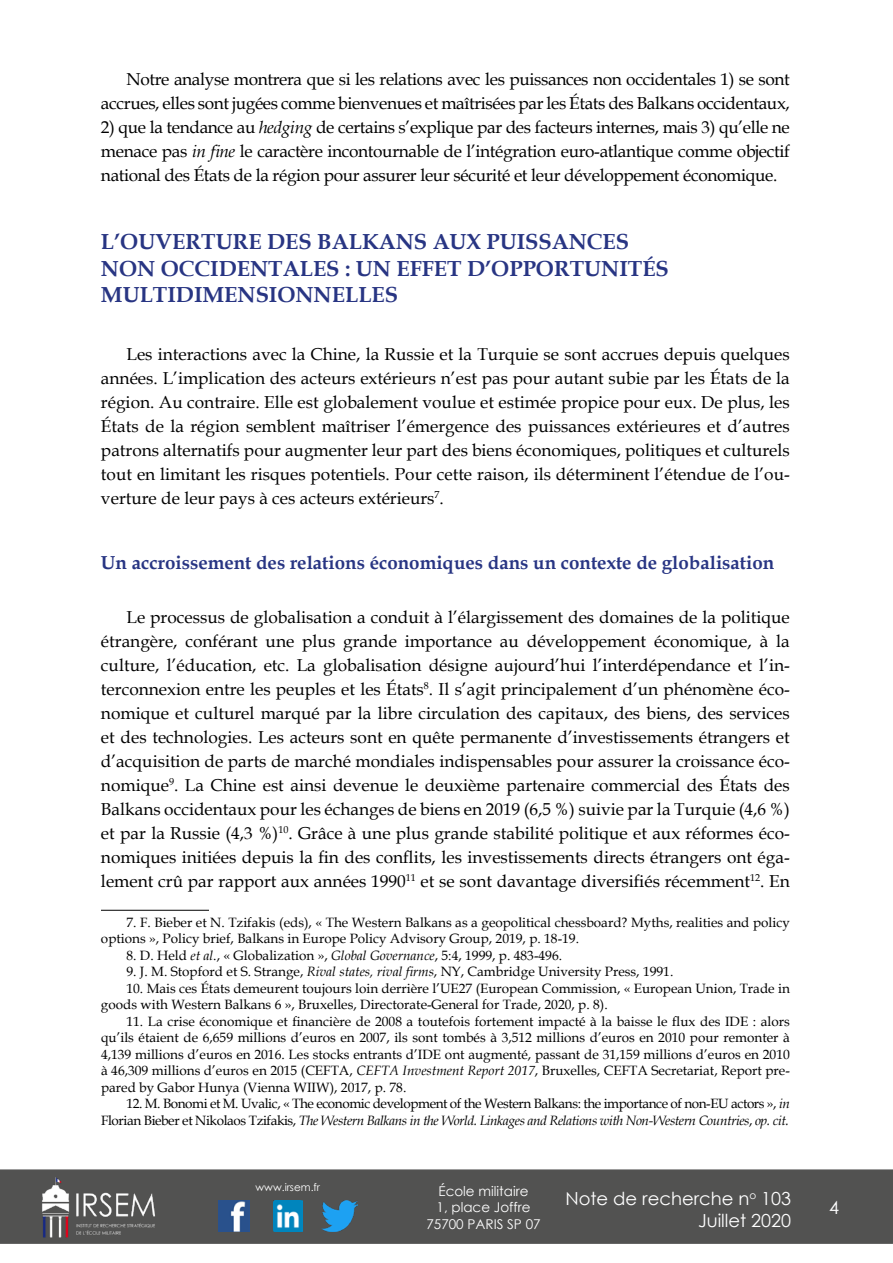
<style>
.page{position:relative;width:893px;height:1263px;background:#fff}
.page>*{position:absolute;margin:0;border:0;box-sizing:border-box;transform-origin:0 0}
.t1{font:700 21.75px/26.1px "Book Antiqua";color:#283583}
.t2{font:700 18.75px "Book Antiqua";color:#283583}
.t3{font:18px/21.6px "Century Gothic";color:#fff;text-align:right}
.t4{font:17.25px/24px "Book Antiqua";letter-spacing:-.02em;color:#000;text-align:justify}
.t5{font:13.5px/16.5px "Book Antiqua";color:#000}
.t6{font:13.5px/16.5px "Book Antiqua";letter-spacing:-.03em;color:#000;text-align:right}
.t7{font:13.5px/16.2px "Century Gothic";color:#fff;text-align:center}
.t8{font:10.5px "Century Gothic";color:#fff}
.s1{font-style:italic}
</style>
<div class="page">
<div style="left:0;top:1169px;width:893px;height:75px;background:#525251"></div>
<img style="left:39px;top:1169px;width:117px;height:75px">
<img style="left:322px;top:1200px;width:36px;height:32px">
<img style="left:218px;top:1200px;width:31px;height:32px">
<img style="left:274px;top:1200px;width:28px;height:32px">
<hr style="left:101px;top:910px;width:108px;height:1px;background:#000">
<p class="t4" style="left:101px;top:67px;width:690px;text-align:right">Notre analyse montrera que si les relations avec les puissances non occidentales 1) se sont accrues, elles sont jugées comme bienvenues et maîtrisées par les États des Balkans occidentaux,</p>
<p class="t4" style="left:101px;top:115px;width:690px">2) que la tendance au <span class="s1">hedging</span> de certains s’explique par des facteurs internes, mais 3) qu’elle ne menace pas <span class="s1">in fine</span> le caractère incontournable de l’intégration euro-atlantique comme objectif national des États de la région pour assurer leur sécurité et leur développement économique.</p>
<p class="t1" style="left:101px;top:229px;width:569px">L’OUVERTURE DES BALKANS AUX PUISSANCES<br>NON OCCIDENTALES : UN EFFET D’OPPORTUNITÉS<br>MULTIDIMENSIONNELLES</p>
<p class="t4" style="left:101px;top:341px;width:690px;text-indent:26px">Les interactions avec la Chine, la Russie et la Turquie se sont accrues depuis quelques années. L’implication des acteurs extérieurs n’est pas pour autant subie par les États de la région. Au contraire. Elle est globalement voulue et estimée propice pour eux. De plus, les États de la région semblent maîtriser l’émergence des puissances extérieures et d’autres patrons alternatifs pour augmenter leur part des biens économiques, politiques et culturels tout en limitant les risques potentiels. Pour cette raison, ils déterminent l’étendue de l’ou&shy;verture de leur pays à ces acteurs extérieurs<sup>7</sup>.</p>
<p class="t2" style="left:101px;top:550px;width:675px">Un accroissement des relations économiques dans un contexte de globalisation</p>
<p class="t4" style="left:101px;top:604px;width:690px;text-indent:26px">Le processus de globalisation a conduit à l’élargissement des domaines de la politique étrangère, conférant une plus grande importance au développement économique, à la culture, l’éducation, etc. La globalisation désigne aujourd’hui l’interdépendance et l’in&shy;terconnexion entre les peuples et les États<sup>8</sup>. Il s’agit principalement d’un phénomène éco&shy;nomique et culturel marqué par la libre circulation des capitaux, des biens, des services et des technologies. Les acteurs sont en quête permanente d’investissements étrangers et d’acquisition de parts de marché mondiales indispensables pour assurer la croissance éco&shy;nomique<sup>9</sup>. La Chine est ainsi devenue le deuxième partenaire commercial des États des Balkans occidentaux pour les échanges de biens en 2019 (6,5 %) suivie par la Turquie (4,6 %) et par la Russie (4,3 %)<sup>10</sup>. Grâce à une plus grande stabilité politique et aux réformes éco&shy;nomiques initiées depuis la fin des conflits, les investissements directs étrangers ont éga&shy;lement crû par rapport aux années 1990<sup>11</sup> et se sont davantage diversifiés récemment<sup>12</sup>. En</p>
<p class="t5" style="left:101px;top:914px;width:690px;text-indent:26px">7. F. Bieber et N. Tzifakis (eds), « The Western Balkans as a geopolitical chessboard? Myths, realities and policy options », Policy brief, Balkans in Europe Policy Advisory Group, 2019, p. 18-19.</p>
<p class="t5" style="left:126px;top:946px;width:437px">8. D. Held <span class="s1">et al</span>., « Globalization », <span class="s1">Global Governance</span>, 5:4, 1999, p. 483-496.</p>
<p class="t5" style="left:126px;top:963px;width:548px">9. J. M. Stopford et S. Strange, <span class="s1">Rival states, rival firms</span>, NY, Cambridge University Press, 1991.</p>
<p class="t5" style="left:101px;top:979px;width:690px;text-indent:26px">10. Mais ces États demeurent toujours loin derrière l’UE27 (European Commission, « European Union, Trade in goods with Western Balkans 6 », Bruxelles, Directorate-General for Trade, 2020, p. 8).</p>
<p class="t5" style="left:101px;top:1012px;width:690px;text-align:justify;text-indent:25px">11. La crise économique et financière de 2008 a toutefois fortement impacté à la baisse le flux des IDE : alors qu’ils étaient de 6,659 millions d’euros en 2007, ils sont tombés à 3,512 millions d’euros en 2010 pour remonter à 4,139 millions d’euros en 2016. Les stocks entrants d’IDE ont augmenté, passant de 31,159 millions d’euros en 2010 à 46,309 millions d’euros en 2015 (CEFTA, <span class="s1">CEFTA Investment Report 2017</span>, Bruxelles, CEFTA Secretariat, Report pre&shy;pared by Gabor Hunya (Vienna WIIW), 2017, p. 78.</p>
<p class="t6" style="left:101px;top:1095px;width:690px">12. M. Bonomi et M. Uvalic, « The economic development of the Western Balkans: the importance of non-EU actors », <span class="s1">in<br></span>Florian Bieber et Nikolaos Tzifakis, <span class="s1">The Western Balkans in the World. Linkages and Relations with Non-Western Countries</span>, <span class="s1">op. cit.</span></p>
<p class="t8" style="left:256px;top:1179px;width:66px">www.irsem.fr</p>
<p class="t7" style="left:426px;top:1183px;width:116px">École militaire<br>1, place Joffre<br>75700 PARIS SP 07</p>
<p class="t3" style="left:565px;top:1187px;width:227px">Note de recherche n<sup>o</sup> 103<br>Juillet 2020</p>
<p class="t3" style="left:829px;top:1196px;width:11px">4</p>
</div>
